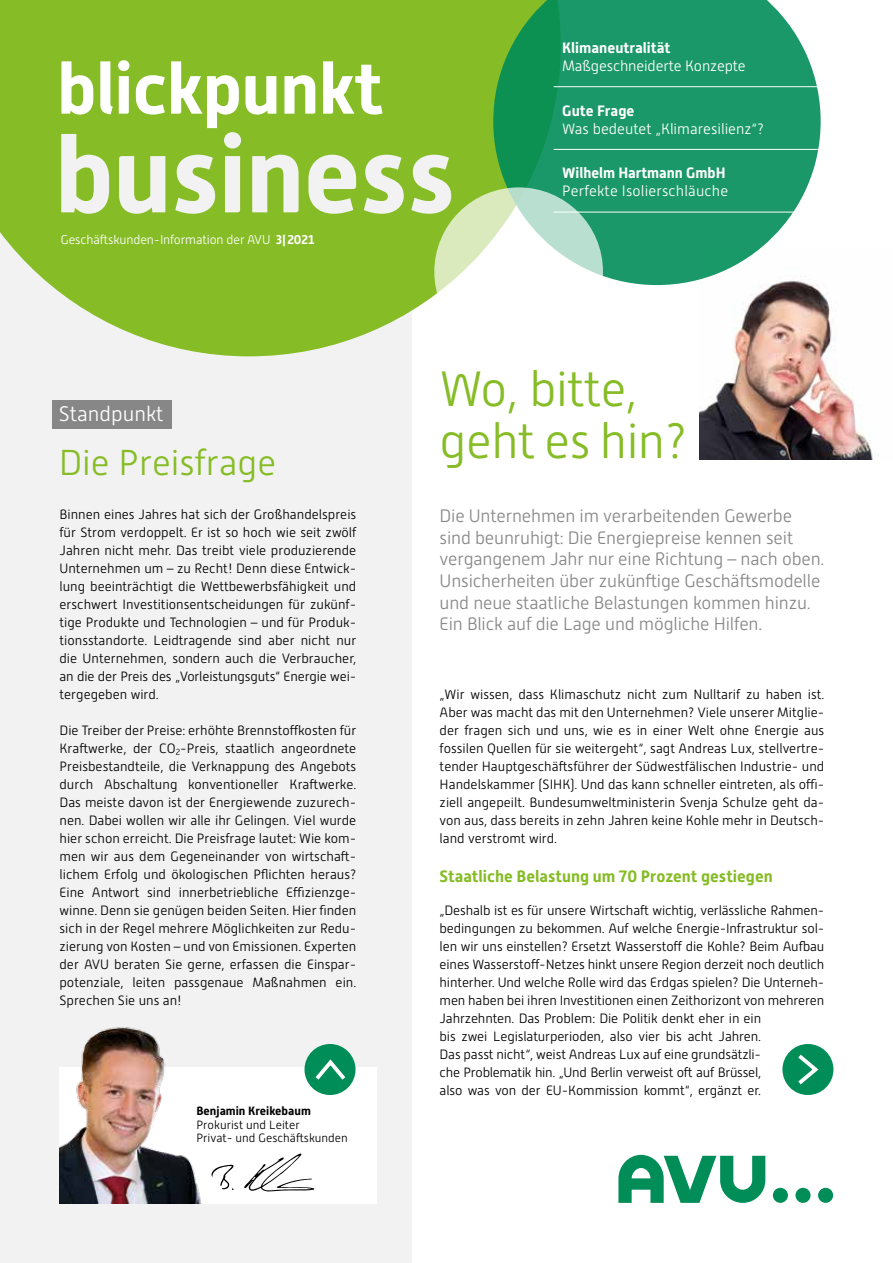
<style>
.page{position:relative;width:893px;height:1263px;background:#fff}
.page>*{position:absolute;margin:0;border:0;box-sizing:border-box;transform-origin:0 0}
.t1{font:700 108px "Alwyn New";letter-spacing:-.01em;color:#f2f2f2}
.t2{font:700 72px "Alwyn New";letter-spacing:-.01em;color:#fff}
.t3{font:300 49.5px/52.5px "Alwyn New";letter-spacing:-.01em;color:#86bc25}
.t4{font:300 36px "Alwyn New";color:#86bc25}
.t5{font:300 21px "Alwyn New";color:#fff}
.t6{font:300 18px/21.6px "Alwyn New";letter-spacing:-.01em;color:#878787}
.t7{font:700 16.5px "Alwyn New";color:#86bc25}
.t8{font:300 15px "Alwyn New";color:#fff}
.t9{font:700 15px "Alwyn New";color:#fff}
.t10{font:300 13.5px/18px "Alwyn New";color:#000;text-align:justify}
.t11{font:300 12.75px "Alwyn New";letter-spacing:-.01em;color:#fff}
.t12{font:300 12px/13.5px "Alwyn New";color:#000}
.t13{font:700 12px "Alwyn New";color:#000}
.s1{font-weight:700}
</style>
<div class="page">
<img style="left:700px;top:285px;width:173px;height:174px">
<div style="left:782px;top:1044px;width:51px;height:51px;background:#008d58;border-radius:50%"></div>
<svg style="left:798px;top:1054px;width:21px;height:31px"></svg>
<div style="left:0;top:220px;width:411px;height:1043px;background:#f2f2f2"></div>
<div style="left:53px;top:401px;width:119px;height:28px;background:#878787"></div>
<div style="left:60px;top:1067px;width:317px;height:136px;background:#fff"></div>
<div style="left:304px;top:1044px;width:52px;height:51px;background:#008d58;border-radius:50%"></div>
<svg style="left:315px;top:1059px;width:31px;height:21px"></svg>
<img style="left:60px;top:1027px;width:141px;height:176px">
<svg style="left:618px;top:1155px;width:147px;height:48px"></svg>
<div style="left:773px;top:1188px;width:15px;height:15px;background:#008d58;border-radius:50%"></div>
<div style="left:795px;top:1188px;width:15px;height:15px;background:#008d58;border-radius:50%"></div>
<div style="left:818px;top:1188px;width:15px;height:15px;background:#008d58;border-radius:50%"></div>
<svg style="left:0;top:0;width:493px;height:356px;background:#8fc036"></svg>
<svg style="left:493px;top:0;width:328px;height:285px;background:#31a273"></svg>
<hr style="left:554px;top:86px;width:290px;height:1px;background:#fff">
<hr style="left:554px;top:149px;width:268px;height:1px;background:#fff">
<hr style="left:554px;top:212px;width:257px;height:1px;background:#fff">
<svg style="left:434px;top:187px;width:169px;height:169px"></svg>
<svg style="left:244px;top:1153px;width:70px;height:38px"></svg>
<svg style="left:211px;top:1165px;width:23px;height:25px"></svg>
<h2 class="t2" style="left:57px;top:47px;width:328px">blickpunkt</h2>
<h1 class="t1" style="left:55px;top:112px;width:402px">business</h1>
<p class="t11" style="left:61px;top:233px;width:255px">Geschäftskunden-Information der AVU <span class="s1">3|2021</span></p>
<p class="t9" style="left:562px;top:39px;width:110px">Klimaneutralität</p>
<p class="t8" style="left:562px;top:57px;width:185px">Maßgeschneiderte Konzepte</p>
<p class="t9" style="left:562px;top:102px;width:74px">Gute Frage</p>
<p class="t8" style="left:562px;top:120px;width:203px">Was bedeutet „Klimaresilienz“?</p>
<p class="t9" style="left:562px;top:164px;width:165px">Wilhelm Hartmann GmbH</p>
<p class="t8" style="left:562px;top:183px;width:168px">Perfekte Isolierschläuche</p>
<h3 class="t5" style="left:59px;top:403px;width:106px">Standpunkt</h3>
<h3 class="t4" style="left:59px;top:443px;width:219px">Die Preisfrage</h3>
<p class="t10" style="left:60px;top:505px;width:298px">Binnen eines Jahres hat sich der Großhandelspreis für Strom verdoppelt. Er ist so hoch wie seit zwölf Jahren nicht mehr. Das treibt viele produzierende Unternehmen um – zu Recht! Denn diese Entwick&shy;lung beeinträchtigt die Wettbewerbsfähigkeit und erschwert Investitionsentscheidungen für zukünf&shy;tige Produkte und Technologien – und für Produk&shy;tionsstandorte. Leidtragende sind aber nicht nur die Unternehmen, sondern auch die Verbraucher, an die der Preis des „Vorleistungsguts“ Energie wei&shy;tergegeben wird.</p>
<p class="t10" style="left:60px;top:721px;width:298px;text-align:left">Die Treiber der Preise: erhöhte Brennstoffkosten für Kraftwerke, der CO<sub>2</sub>-Preis, staatlich angeordnete Preisbestandteile, die Verknappung des Angebots durch Abschaltung konventioneller Kraftwerke.<br>Das meiste davon ist der Energiewende zuzurech&shy;nen. Dabei wollen wir alle ihr Gelingen. Viel wurde hier schon erreicht. Die Preisfrage lautet: Wie kom&shy;men wir aus dem Gegeneinander von wirtschaft&shy;lichem Erfolg und ökologischen Pflichten heraus?<br>Eine Antwort sind innerbetriebliche Effizienzge&shy;winne. Denn sie genügen beiden Seiten. Hier finden sich in der Regel mehrere Möglichkeiten zur Redu&shy;zierung von Kosten – und von Emissionen. Experten der AVU beraten Sie gerne, erfassen die Einspar&shy;potenziale, leiten passgenaue Maßnahmen ein.<br>Sprechen Sie uns an!</p>
<p class="t13" style="left:196px;top:1104px;width:116px">Benjamin Kreikebaum</p>
<p class="t12" style="left:196px;top:1118px;width:153px">Prokurist und Leiter<br>Privat- und Geschäftskunden</p>
<h3 class="t3" style="left:440px;top:363px;width:249px">Wo, bitte, geht es hin?</h3>
<p class="t6" style="left:440px;top:505px;width:386px">Die Unternehmen im verarbeitenden Gewerbe sind beunruhigt: Die Energiepreise kennen seit vergangenem Jahr nur eine Richtung – nach oben.<br>Unsicherheiten über zukünftige Geschäftsmodelle und neue staatliche Belastungen kommen hinzu.<br>Ein Blick auf die Lage und mögliche Hilfen.</p>
<p class="t10" style="left:440px;top:685px;width:386px">„Wir wissen, dass Klimaschutz nicht zum Nulltarif zu haben ist.<br>Aber was macht das mit den Unternehmen? Viele unserer Mitglie&shy;der fragen sich und uns, wie es in einer Welt ohne Energie aus fossilen Quellen für sie weitergeht“, sagt Andreas Lux, stellvertre&shy;tender Hauptgeschäftsführer der Südwestfälischen Industrie- und Handelskammer (SIHK). Und das kann schneller eintreten, als offi&shy;ziell angepeilt. Bundesumweltministerin Svenja Schulze geht da&shy;von aus, dass bereits in zehn Jahren keine Kohle mehr in Deutsch&shy;land verstromt wird.</p>
<p class="t7" style="left:440px;top:867px;width:335px">Staatliche Belastung um 70 Prozent gestiegen</p>
<p class="t10" style="left:440px;top:901px;width:386px;text-align:left">„Deshalb ist es für unsere Wirtschaft wichtig, verlässliche Rahmen&shy;bedingungen zu bekommen. Auf welche Energie-Infrastruktur sol&shy;len wir uns einstellen? Ersetzt Wasserstoff die Kohle? Beim Aufbau eines Wasserstoff-Netzes hinkt unsere Region derzeit noch deutlich hinterher. Und welche Rolle wird das Erdgas spielen? Die Unterneh&shy;men haben bei ihren Investitionen einen Zeithorizont von mehreren Jahrzehnten. Das Problem: Die Politik denkt eher in ein<br>bis zwei Legislaturperioden, also vier bis acht Jahren.<br>Das passt nicht“, weist Andreas Lux auf eine grundsätzli-<br>che Problematik hin. „Und Berlin verweist oft auf Brüssel,<br>also was von der EU-Kommission kommt“, ergänzt er.</p>
</div>
